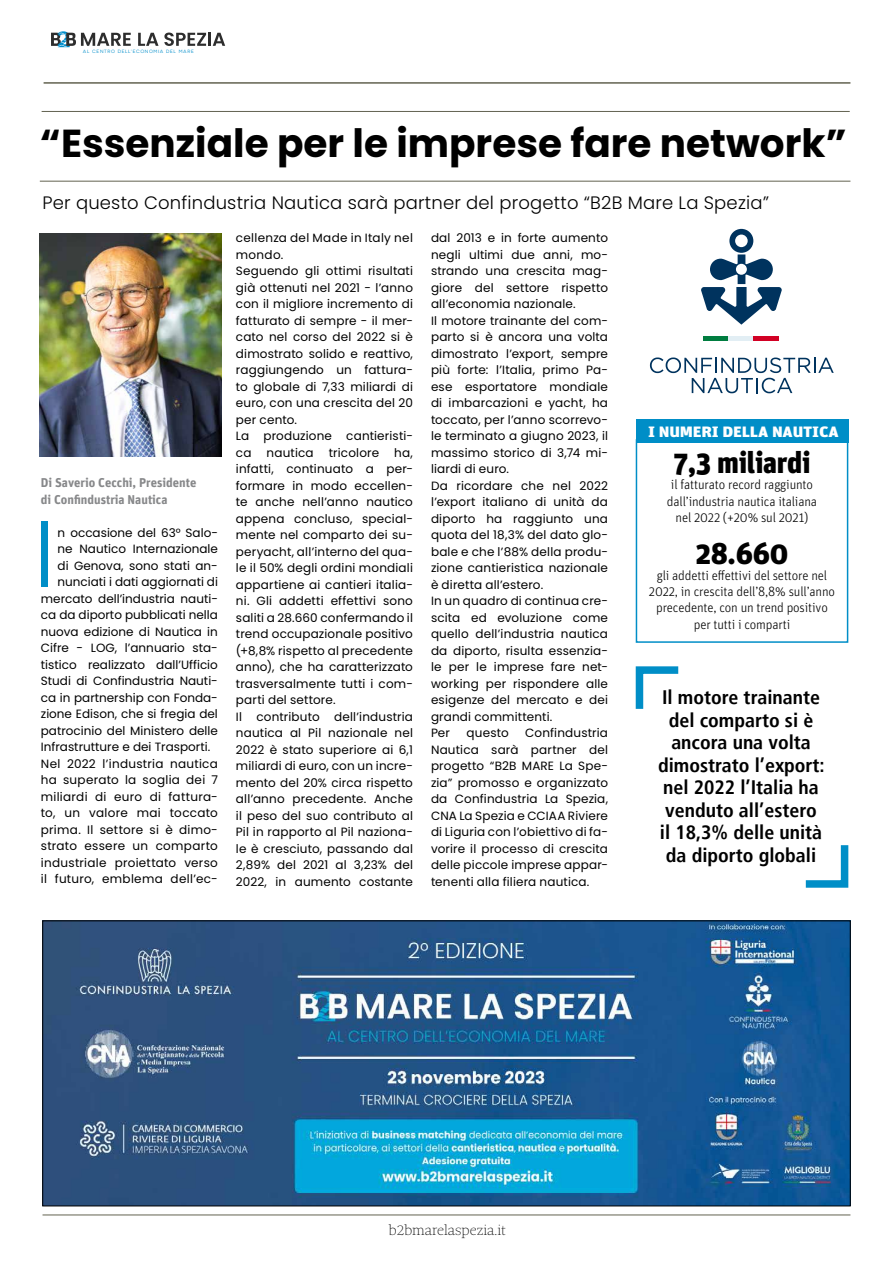
<style>
.page{position:relative;width:893px;height:1263px;background:#fff}
.page>*{position:absolute;margin:0;border:0;box-sizing:border-box;transform-origin:0 0}
.t1{font:300 93.15px "Poppins";color:#008ec7}
.t2{font:700 39px "Poppins";color:#000}
.t3{font:900 30px "Unit";letter-spacing:-.01em;color:#000}
.t4{font:700 condensed 19.5px/22.5px "Frutiger LT";color:#000;text-align:center}
.t5{font:300 18px "Poppins";letter-spacing:.01em;color:#000}
.t6{font:900 15px "Unit";letter-spacing:-.01em;color:#fff;scale:1.19 1}
.t7{font:15px "Sole Serif Hairline";color:#000}
.t8{font:300 13.5px/16.2px "Unit";letter-spacing:-.01em;color:#000;text-align:center}
.t9{font:700 12.75px/16.5px "Unit";color:#87888a}
.t10{font:12px/16.5px "Poppins";letter-spacing:.015em;color:#000}
.t11{font:4.65px "Minimo";letter-spacing:.135em;color:#008ecb}
</style>
<div class="page">
<hr style="left:44px;top:82px;width:806px;height:2px;background:#626250">
<hr style="left:43px;top:1215px;width:807px;height:1px;background:#626250">
<hr style="left:42px;top:111px;width:808px;height:1px;background:#626250">
<svg style="left:635px;top:666px;width:44px;height:43px"></svg>
<svg style="left:805px;top:845px;width:44px;height:43px"></svg>
<div style="left:636px;top:439px;width:212px;height:204px;border:2px solid #008ec7"></div>
<div style="left:636px;top:420px;width:212px;height:23px;background:#008ec7"></div>
<svg style="left:138px;top:33px;width:87px;height:13px"></svg>
<svg style="left:51px;top:31px;width:80px;height:16px"></svg>
<svg style="left:650px;top:357px;width:184px;height:36px"></svg>
<svg style="left:701px;top:229px;width:81px;height:95px"></svg>
<div style="left:704px;top:336px;width:25px;height:5px;background:#007d40"></div>
<div style="left:729px;top:336px;width:25px;height:5px;background:#e2eef4"></div>
<div style="left:754px;top:336px;width:25px;height:5px;background:#d20024"></div>
<img style="left:40px;top:234px;width:181px;height:223px">
<hr style="left:40px;top:181px;width:810px;height:1px;background:#626250">
<img style="left:45px;top:923px;width:803px;height:281px">
<p class="t11" style="left:83px;top:48px;width:112px">AL CENTRO DELL’ECONOMIA DEL MARE</p>
<h2 class="t2" style="left:40px;top:121px;width:808px">“Essenziale per le imprese fare network”</h2>
<h3 class="t5" style="left:43px;top:193px;width:728px">Per questo Confindustria Nautica sarà partner del progetto “B2B Mare La Spezia”</h3>
<p class="t9" style="left:41px;top:474px;width:157px">Di Saverio Cecchi, Presidente di Confindustria Nautica</p>
<h1 class="t1" style="left:33px;top:500px;width:23px">I</h1>
<p class="t10" style="left:58px;top:524px;width:162px">n occasione del 63° Salo-</p>
<p class="t10" style="left:58px;top:541px;width:162px">ne Nautico Internazionale</p>
<p class="t10" style="left:58px;top:557px;width:162px">di Genova, sono stati an-</p>
<p class="t10" style="left:58px;top:574px;width:162px">nunciati i dati aggiornati di</p>
<p class="t10" style="left:41px;top:590px;width:179px">mercato dell’industria nauti-</p>
<p class="t10" style="left:41px;top:607px;width:179px">ca da diporto pubblicati nella</p>
<p class="t10" style="left:41px;top:623px;width:179px">nuova edizione di Nautica in</p>
<p class="t10" style="left:41px;top:640px;width:179px">Cifre - LOG, l’annuario sta-</p>
<p class="t10" style="left:41px;top:656px;width:179px">tistico realizzato dall’Ufficio</p>
<p class="t10" style="left:41px;top:673px;width:179px">Studi di Confindustria Nauti-</p>
<p class="t10" style="left:41px;top:689px;width:179px">ca in partnership con Fonda-</p>
<p class="t10" style="left:41px;top:706px;width:179px">zione Edison, che si fregia del</p>
<p class="t10" style="left:41px;top:722px;width:179px">patrocinio del Ministero delle</p>
<p class="t10" style="left:41px;top:739px;width:171px">Infrastrutture e dei Trasporti.</p>
<p class="t10" style="left:41px;top:755px;width:179px">Nel 2022 l’industria nautica</p>
<p class="t10" style="left:41px;top:772px;width:179px">ha superato la soglia dei 7</p>
<p class="t10" style="left:41px;top:788px;width:179px">miliardi di euro di fattura-</p>
<p class="t10" style="left:41px;top:805px;width:179px">to, un valore mai toccato</p>
<p class="t10" style="left:41px;top:821px;width:179px">prima. Il settore si è dimo-</p>
<p class="t10" style="left:41px;top:838px;width:179px">strato essere un comparto</p>
<p class="t10" style="left:41px;top:854px;width:179px">industriale proiettato verso</p>
<p class="t10" style="left:41px;top:871px;width:179px">il futuro, emblema dell’ec-</p>
<p class="t10" style="left:236px;top:230px;width:179px">cellenza del Made in Italy nel mondo.<br>Seguendo gli ottimi risultati già ottenuti nel 2021 - l’anno con il migliore incremento di fatturato di sempre - il mer&shy;cato nel corso del 2022 si è dimostrato solido e reattivo, raggiungendo un fattura&shy;to globale di 7,33 miliardi di euro, con una crescita del 20 per cento.<br>La produzione cantieristi&shy;ca</p>
<p class="t10" style="left:267px;top:444px;width:49px">nautica</p>
<p class="t10" style="left:329px;top:444px;width:52px">tricolore</p>
<p class="t10" style="left:236px;top:444px;width:179px;text-indent:158px">ha, infatti, continuato a per&shy;formare in modo eccellen&shy;te anche nell’anno nautico appena concluso, special&shy;mente nel comparto dei su&shy;peryacht, all’interno del qua&shy;le il 50% degli ordini mondiali appartiene ai cantieri italia&shy;ni. Gli addetti effettivi sono saliti a 28.660 confermando il trend occupazionale positivo (+8,8% rispetto al precedente anno), che ha caratterizzato trasversalmente tutti i com&shy;parti del settore.<br>Il contributo dell’industria nautica al Pil nazionale nel<br>2022 è stato superiore ai 6,1 miliardi di euro, con un incre&shy;mento del 20% circa rispetto all’anno precedente. Anche il peso del suo contributo al<br>Pil in rapporto al Pil naziona&shy;le è cresciuto, passando dal<br>2,89% del 2021 al 3,23% del<br>2022, in aumento costante</p>
<p class="t10" style="left:431px;top:230px;width:179px">dal 2013 e in forte aumento negli ultimi due anni, mo&shy;strando una crescita mag&shy;giore del settore rispetto all’economia nazionale.<br>Il motore trainante del com&shy;parto si è ancora una volta dimostrato l’export, sempre più forte: l’Italia, primo Pa&shy;ese esportatore mondiale di imbarcazioni e yacht, ha toccato, per l’anno scorrevo&shy;le terminato a giugno 2023, il massimo storico di 3,74 mi&shy;liardi di euro.<br>Da ricordare che nel 2022 l’export italiano di unità da diporto ha raggiunto una quota del 18,3% del dato glo&shy;bale e che l’88% della produ&shy;zione cantieristica nazionale è diretta all’estero.<br>In un quadro di continua cre&shy;scita ed evoluzione come quello dell’industria nautica da diporto, risulta essenzia&shy;le per le imprese fare net&shy;working per rispondere alle esigenze del mercato e dei grandi committenti.<br>Per</p>
<p class="t10" style="left:431px;top:725px;width:179px;text-align:justify;text-indent:94px">Confindustria Nautica sarà partner del progetto “B2B MARE La Spe&shy;zia” promosso e organizzato da Confindustria La Spezia, CNA La Spezia e CCIAA Riviere di Liguria con l’obiettivo di fa&shy;vorire il processo di crescita delle piccole imprese appar&shy;tenenti alla filiera nautica.</p>
<p class="t10" style="left:467px;top:725px;width:44px">questo</p>
<p class="t6" style="left:648px;top:423px;width:162px">I NUMERI DELLA NAUTICA</p>
<h3 class="t3" style="left:673px;top:444px;width:139px">7,3 miliardi</h3>
<p class="t8" style="left:667px;top:476px;width:152px">il fatturato record raggiunto dall’industria nautica italiana nel 2022 (+20% sul 2021)</p>
<h3 class="t3" style="left:696px;top:535px;width:94px">28.660</h3>
<p class="t8" style="left:649px;top:567px;width:188px">gli addetti effettivi del settore nel<br>2022, in crescita dell’8,8% sull’anno precedente, con un trend positivo per tutti i comparti</p>
<h3 class="t4" style="left:658px;top:686px;width:168px">Il motore trainante del comparto si è ancora una volta dimostrato l’export: nel 2022 l’Italia ha venduto all’estero il 18,3% delle unità da diporto globali</h3>
<p class="t7" style="left:389px;top:1222px;width:119px">b2bmarelaspezia.it</p>
</div>
